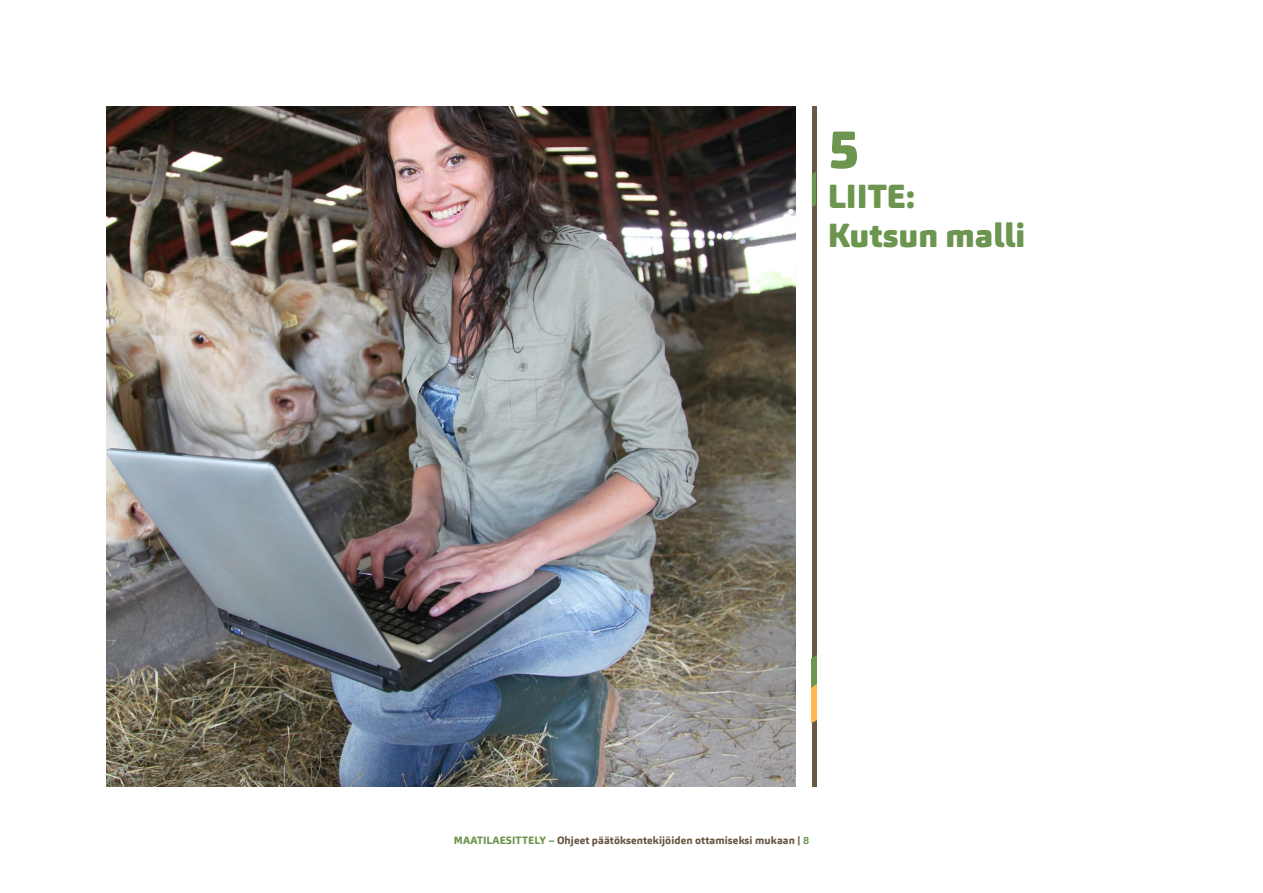
<style>
.page{position:relative;width:1263px;height:893px;background:#fff}
.page>*{position:absolute;margin:0;border:0;box-sizing:border-box;transform-origin:0 0}
.t1{font:900 54px "Carnas";color:#6c954f}
.t2{font:900 33px/39.6px "Carnas";color:#6c954f}
.t3{font:800 10.5px "Carnas";letter-spacing:.01em;color:#6a5945}
.s1{color:#6c954f}
.s2{font-weight:700;color:#6c954f}
</style>
<div class="page">
<hr style="left:812px;top:106px;width:4px;height:681px;background:#6a5945">
<svg style="left:812px;top:172px;width:4px;height:35px"></svg>
<svg style="left:812px;top:655px;width:4px;height:68px"></svg>
<img style="left:106px;top:106px;width:690px;height:681px">
<h1 class="t1" style="left:828px;top:114px;width:34px">5</h1>
<h2 class="t2" style="left:828px;top:176px;width:199px">LIITE:<br>Kutsun malli</h2>
<p class="t3" style="left:454px;top:833px;width:357px"><span class="s1">MAATILAESITTELY –</span> Ohjeet päätöksentekijöiden ottamiseksi mukaan | <span class="s2">8</span></p>
</div>
